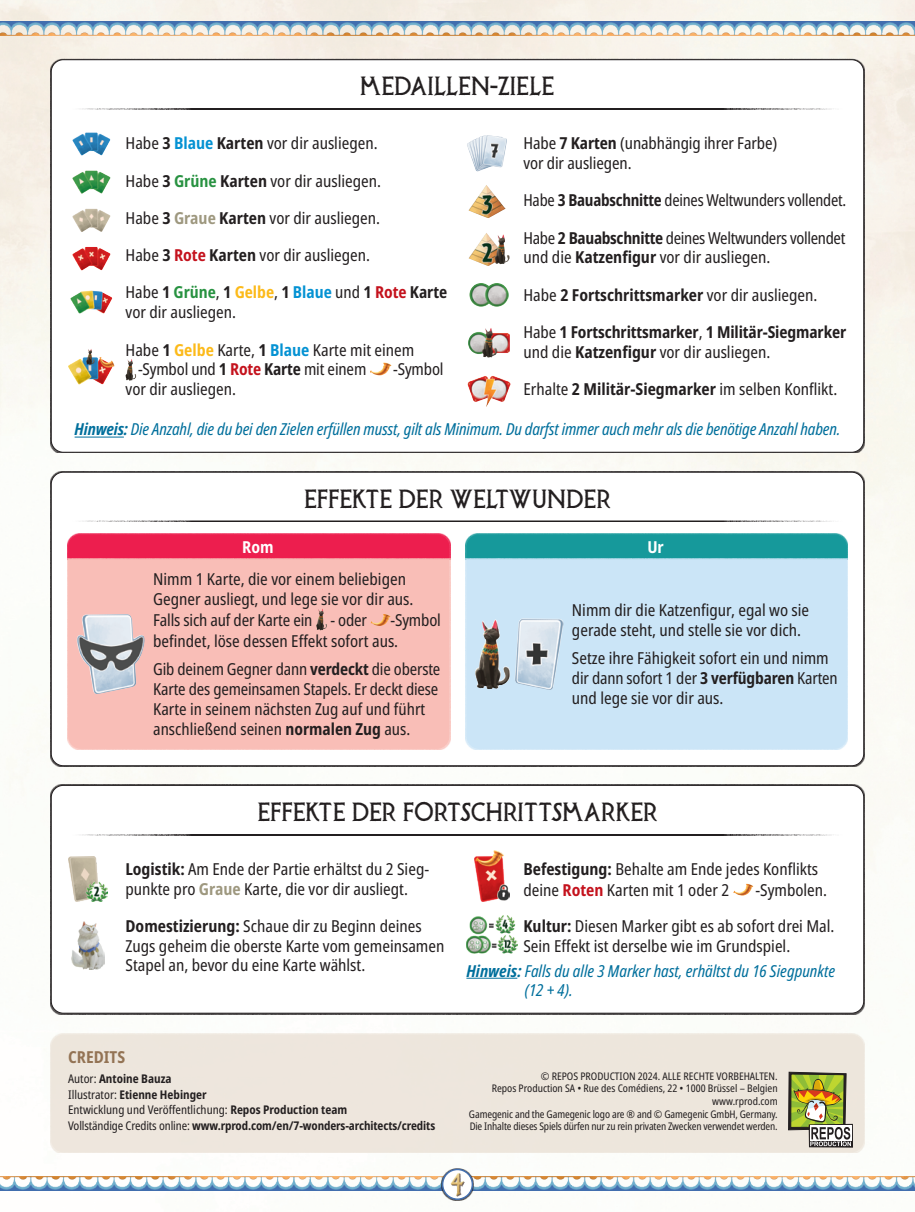
<style>
.page{position:relative;width:915px;height:1212px;background:#fff}
.page>*{position:absolute;margin:0;border:0;box-sizing:border-box;transform-origin:0 0}
.t1{font:25.5px "Possum Saltare NFPL";color:#231f20}
.t2{font:condensed 16.5px/19.8px "Noto Sans";color:#231f20}
.t3{font:italic condensed 16.5px/19.8px "Noto Sans";letter-spacing:-.01em;color:#006f9c}
.t4{font:condensed 16.5px/19.8px "Noto Sans";letter-spacing:-.02em;color:#231f20}
.t5{font:700 condensed 16.5px/19.8px "Noto Sans";letter-spacing:-.005em;color:#231f20}
.t6{font:condensed 16.5px "Noto Sans";color:#231f20;scale:.96 1}
.t7{font:700 condensed 16.5px "Noto Sans";color:#937354}
.t8{font:700 condensed 16.5px "Noto Sans";color:#fff}
.t9{font:700 condensed 12px/15.8px "Noto Sans";letter-spacing:-.01em;color:#231f20}
.t10{font:condensed 10.5px/12.6px "Noto Sans";letter-spacing:-.01em;color:#231f20;text-align:right}
.s1{font-weight:700}
.s2{font-weight:700;color:#0492d3}
.s3{font-weight:700;color:#289241}
.s4{font-weight:700;color:#9e987f}
.s5{font-weight:700;color:#c4121d}
.s6{font-weight:700;color:#fcba1a}
.s7{font-weight:400}
</style>
<div class="page">
<img style="left:0;top:0;width:914px;height:1201px">
<img style="left:0;top:1177px;width:441px;height:14px">
<img style="left:473px;top:1177px;width:441px;height:14px">
<img style="left:0;top:21px;width:914px;height:14px">
<svg style="left:441px;top:1168px;width:32px;height:32px"></svg>
<svg style="left:442px;top:1169px;width:30px;height:30px"></svg>
<div style="left:441px;top:1169px;width:32px;height:31px;border:2px solid #436faf;border-radius:50%"></div>
<img style="left:449px;top:1170px;width:16px;height:28px">
<div style="left:50px;top:1033px;width:814px;height:120px;background:#f1ece4"></div>
<div style="left:51px;top:1034px;width:812px;height:118px;background:#ede6dd;border-radius:13px"></div>
<svg style="left:788px;top:1072px;width:64px;height:75px;background:#a4a565"></svg>
<div style="left:51px;top:60px;width:812px;height:392px;background:#fff;border-radius:12px"></div>
<hr style="left:65px;top:108px;width:784px;height:2px;background:#231f20">
<img style="left:125px;top:359px;width:11px;height:22px">
<img style="left:370px;top:362px;width:21px;height:13px">
<img style="left:72px;top:132px;width:38px;height:23px">
<img style="left:72px;top:170px;width:38px;height:24px">
<img style="left:72px;top:209px;width:38px;height:23px">
<img style="left:72px;top:247px;width:38px;height:23px">
<img style="left:70px;top:290px;width:42px;height:23px">
<img style="left:467px;top:135px;width:40px;height:36px">
<img style="left:468px;top:185px;width:37px;height:33px">
<img style="left:467px;top:376px;width:43px;height:31px">
<img style="left:468px;top:328px;width:41px;height:29px">
<img style="left:469px;top:283px;width:39px;height:24px">
<img style="left:468px;top:233px;width:41px;height:33px">
<img style="left:68px;top:349px;width:46px;height:36px">
<hr style="left:75px;top:437px;width:49px;height:1px;background:#006f9c">
<div style="left:51px;top:472px;width:812px;height:294px;background:#fff;border-radius:12px"></div>
<hr style="left:65px;top:520px;width:784px;height:2px;background:#231f20">
<svg style="left:67px;top:533px;width:383px;height:25px"></svg>
<div style="left:68px;top:534px;width:381px;height:24px;background:#ed1e4e"></div>
<div style="left:68px;top:559px;width:381px;height:190px;background:#f9beb7"></div>
<img style="left:77px;top:614px;width:68px;height:80px">
<img style="left:316px;top:608px;width:11px;height:22px">
<img style="left:370px;top:614px;width:20px;height:12px">
<svg style="left:465px;top:533px;width:382px;height:25px"></svg>
<div style="left:466px;top:534px;width:380px;height:24px;background:#16999b"></div>
<div style="left:466px;top:559px;width:380px;height:190px;background:#cbe5f7"></div>
<img style="left:475px;top:618px;width:88px;height:72px">
<div style="left:51px;top:785px;width:812px;height:228px;background:#fff;border-radius:12px"></div>
<div style="left:51px;top:785px;width:812px;height:228px;border:1px solid #231f20;border-radius:12px"></div>
<hr style="left:65px;top:834px;width:784px;height:1px;background:#231f20">
<img style="left:68px;top:856px;width:40px;height:45px">
<img style="left:733px;top:884px;width:20px;height:12px">
<img style="left:474px;top:850px;width:35px;height:51px">
<img style="left:71px;top:921px;width:34px;height:49px">
<img style="left:466px;top:915px;width:51px;height:38px">
<hr style="left:466px;top:978px;width:51px;height:1px;background:#006f9c">
<h1 class="t1" style="left:360px;top:69px;width:195px">MEDAILLEN–ZIELE</h1>
<p class="t2" style="left:125px;top:134px;width:253px">Habe <span class="s1">3</span> <span class="s2">Blaue</span> <span class="s1">Karten</span> vor dir ausliegen.</p>
<p class="t2" style="left:125px;top:171px;width:257px">Habe <span class="s1">3</span> <span class="s3">Grüne</span> <span class="s1">Karten</span> vor dir ausliegen.</p>
<p class="t2" style="left:125px;top:208px;width:256px">Habe <span class="s1">3</span> <span class="s4">Graue</span> <span class="s1">Karten</span> vor dir ausliegen.</p>
<p class="t2" style="left:125px;top:246px;width:246px">Habe <span class="s1">3</span> <span class="s5">Rote</span> <span class="s1">Karten</span> vor dir ausliegen.</p>
<p class="t2" style="left:125px;top:283px;width:323px">Habe <span class="s1">1</span> <span class="s3">Grüne</span>, <span class="s1">1</span> <span class="s6">Gelbe</span>, <span class="s1">1</span> <span class="s2">Blaue</span> und <span class="s1">1</span> <span class="s5">Rote</span> <span class="s1">Karte </span>vor dir ausliegen.</p>
<p class="t2" style="left:138px;top:340px;width:278px;text-indent:-12px">Habe <span class="s1">1</span> <span class="s6">Gelbe</span> Karte, <span class="s1">1</span> <span class="s2">Blaue</span> Karte mit einem -Symbol und <span class="s1">1</span> <span class="s5">Rote</span> <span class="s1">Karte</span> mit einem</p>
<p class="t2" style="left:393px;top:360px;width:52px">-Symbol</p>
<p class="t2" style="left:125px;top:380px;width:112px">vor dir ausliegen.</p>
<p class="t2" style="left:523px;top:134px;width:255px">Habe <span class="s1">7 Karten</span> (unabhängig ihrer Farbe) vor dir ausliegen.</p>
<p class="t6" style="left:523px;top:189px;width:337px">Habe <span class="s1">3 Bauabschnitte</span> deines Weltwunders vollendet.</p>
<p class="t4" style="left:523px;top:228px;width:323px">Habe <span class="s1">2 Bauabschnitte</span> deines Weltwunders vollendet und die <span class="s1">Katzenfigur</span> vor dir ausliegen.</p>
<p class="t2" style="left:523px;top:285px;width:295px">Habe <span class="s1">2 Fortschrittsmarker</span> vor dir ausliegen.</p>
<p class="t5" style="left:523px;top:322px;width:324px"><span class="s7">Habe</span> 1 Fortschrittsmarker<span class="s7">,</span> 1 Militär-Siegmarker <span class="s7">und die</span> Katzenfigur <span class="s7">vor dir ausliegen.</span></p>
<p class="t2" style="left:523px;top:380px;width:315px">Erhalte <span class="s1">2 Militär-Siegmarker</span> im selben Konflikt.</p>
<p class="t3" style="left:75px;top:420px;width:767px"><span class="s1">Hinweis:</span> Die Anzahl, die du bei den Zielen erfüllen musst, gilt als Minimum. Du darfst immer auch mehr als die benötige Anzahl haben.</p>
<h1 class="t1" style="left:304px;top:481px;width:308px">EFFEKTE DER WELTWUNDER</h1>
<p class="t8" style="left:242px;top:535px;width:33px">Rom</p>
<p class="t2" style="left:153px;top:569px;width:262px;line-height:20.4px">Nimm 1 Karte, die vor einem beliebigen<br>Gegner ausliegt, und lege sie vor dir aus.<br>Falls sich auf der Karte ein - oder</p>
<p class="t2" style="left:153px;top:610px;width:289px;line-height:21px;text-indent:237px">-Symbol befindet, löse dessen Effekt sofort aus.</p>
<p class="t2" style="left:153px;top:660px;width:288px">Gib deinem Gegner dann <span class="s1">verdeckt</span> die oberste Karte des gemeinsamen Stapels. Er deckt diese Karte in seinem nächsten Zug auf und führt anschließend seinen <span class="s1">normalen Zug</span> aus.</p>
<p class="t8" style="left:647px;top:535px;width:18px">Ur</p>
<p class="t2" style="left:571px;top:601px;width:239px">Nimm dir die Katzenfigur, egal wo sie gerade steht, und stelle sie vor dich.</p>
<p class="t2" style="left:571px;top:649px;width:267px">Setze ihre Fähigkeit sofort ein und nimm dir dann sofort 1 der <span class="s1">3 verfügbaren</span> Karten und lege sie vor dir aus.</p>
<h1 class="t1" style="left:257px;top:794px;width:401px">EFFEKTE DER FORTSCHRITTSMARKER</h1>
<p class="t2" style="left:523px;top:859px;width:296px;line-height:21px"><span class="s1">Befestigung:</span> Behalte am Ende jedes Konflikts deine <span class="s5">Roten</span> Karten mit 1 oder 2</p>
<p class="t2" style="left:125px;top:859px;width:305px"><span class="s1">Logistik:</span> Am Ende der Partie erhältst du 2 Sieg&shy;punkte pro <span class="s4">Graue</span> Karte, die vor dir ausliegt.</p>
<p class="t2" style="left:125px;top:916px;width:320px"><span class="s1">Domestizierung:</span> Schaue dir zu Beginn deines<br>Zugs geheim die oberste Karte vom gemeinsamen<br>Stapel an, bevor du eine Karte wählst.</p>
<p class="t2" style="left:523px;top:916px;width:312px"><span class="s1">Kultur:</span> Diesen Marker gibt es ab sofort drei Mal.<br>Sein Effekt ist derselbe wie im Grundspiel.</p>
<p class="t2" style="left:755px;top:880px;width:73px">-Symbolen.</p>
<p class="t3" style="left:524px;top:961px;width:312px;text-indent:-58px"><span class="s1">Hinweis:</span> Falls du alle 3 Marker hast, erhältst du 16 Siegpunkte (12 + 4).</p>
<p class="t7" style="left:68px;top:1045px;width:59px">CREDITS</p>
<p class="t9" style="left:68px;top:1071px;width:368px"><span class="s7">Autor:</span> Antoine Bauza<br><span class="s7">Illustrator:</span> Etienne Hebinger<br><span class="s7">Entwicklung und Veröffentlichung:</span> Repos Production team<br><span class="s7">Vollständige Credits online:</span> www.rprod.com/en/7-wonders-architects/credits</p>
<p class="t10" style="left:469px;top:1070px;width:310px">© REPOS PRODUCTION 2024. ALLE RECHTE VORBEHALTEN.<br>Repos Production SA • Rue des Comédiens, 22 • 1000 Brüssel – Belgien www.rprod.com<br>Gamegenic and the Gamegenic logo are ® and © Gamegenic GmbH, Germany.<br>Die Inhalte dieses Spiels dürfen nur zu rein privaten Zwecken verwendet werden.</p>
</div>
